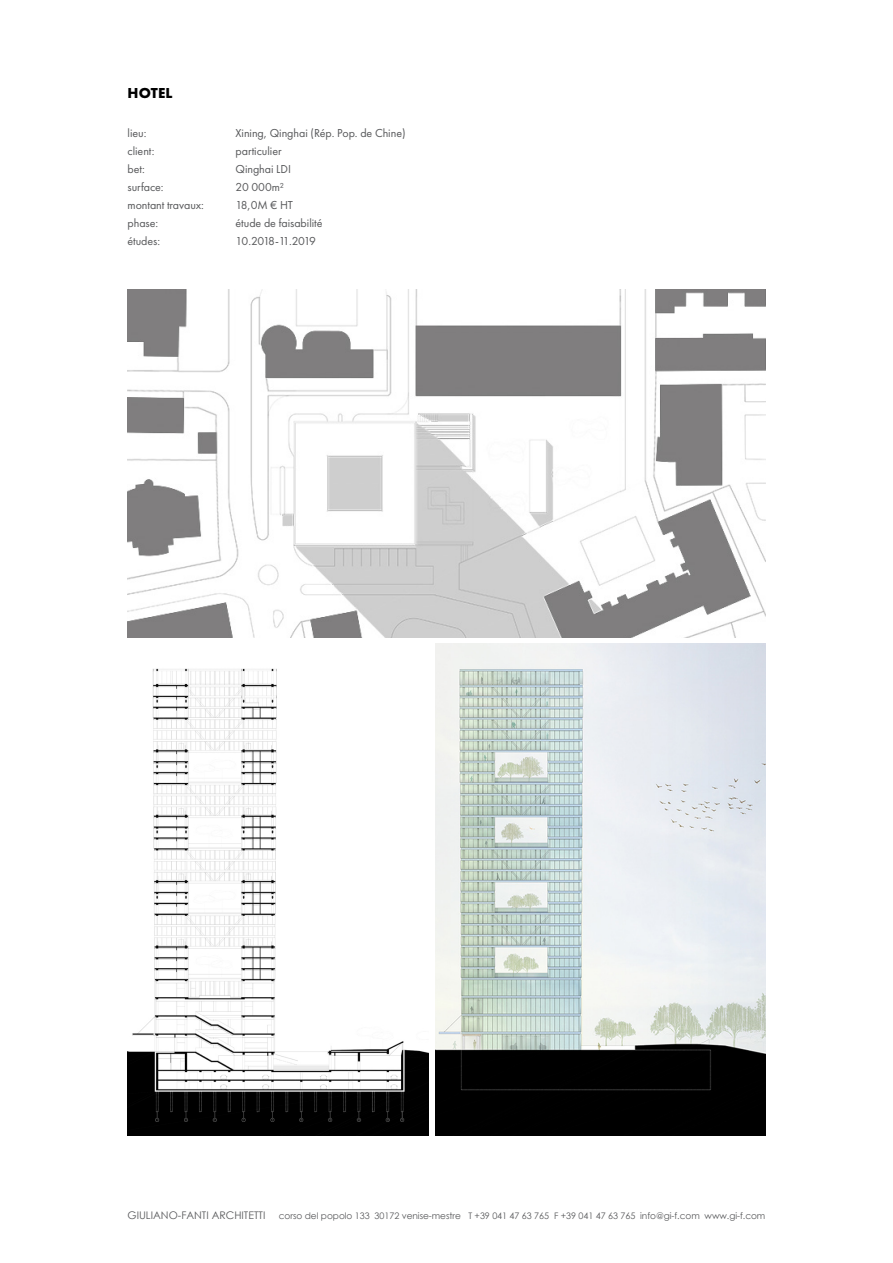
<style>
.page{position:relative;width:893px;height:1263px;background:#fff}
.page>*{position:absolute;margin:0;border:0;box-sizing:border-box;transform-origin:0 0}
.t1{font:700 15px "Futura PT";color:#000}
.t2{font:12px "Futura PT";letter-spacing:-.005em;color:#57585a}
.t3{font:12px "Futura PT";letter-spacing:-.105em;color:#57585a}
.t4{font:10.5px "Century Gothic";color:#57585a}
.t5{font:9px "Century Gothic";letter-spacing:-.005em;color:#57585a}
</style>
<div class="page">
<img style="left:435px;top:643px;width:330px;height:492px">
<img style="left:128px;top:668px;width:300px;height:467px">
<img style="left:128px;top:289px;width:637px;height:349px">
<p class="t1" style="left:128px;top:83px;width:46px">HOTEL</p>
<p class="t2" style="left:128px;top:126px;width:20px">lieu:</p>
<p class="t2" style="left:236px;top:126px;width:171px">Xining, Qinghai (Rép. Pop. de Chine)</p>
<p class="t2" style="left:128px;top:144px;width:28px">client:</p>
<p class="t2" style="left:236px;top:144px;width:48px">particulier</p>
<p class="t2" style="left:128px;top:162px;width:19px">bet:</p>
<p class="t2" style="left:236px;top:162px;width:57px">Qinghai LDI</p>
<p class="t2" style="left:128px;top:180px;width:38px">surface:</p>
<p class="t2" style="left:236px;top:180px;width:50px">20 000m²</p>
<p class="t2" style="left:128px;top:198px;width:78px">montant travaux:</p>
<p class="t2" style="left:236px;top:198px;width:59px">18,0M € HT</p>
<p class="t2" style="left:128px;top:216px;width:32px">phase:</p>
<p class="t2" style="left:236px;top:216px;width:88px">étude de faisabilité</p>
<p class="t2" style="left:128px;top:234px;width:34px">études:</p>
<p class="t3" style="left:236px;top:234px;width:82px">10.2018-11.2019</p>
<p class="t4" style="left:128px;top:1208px;width:139px">GIULIANO-FANTI ARCHITETTI</p>
<p class="t5" style="left:279px;top:1209px;width:488px">corso del popolo 133 30172 venise-mestre T +39 041 47 63 765 F +39 041 47 63 765 info@gi-f.com www.gi-f.com</p>
</div>
